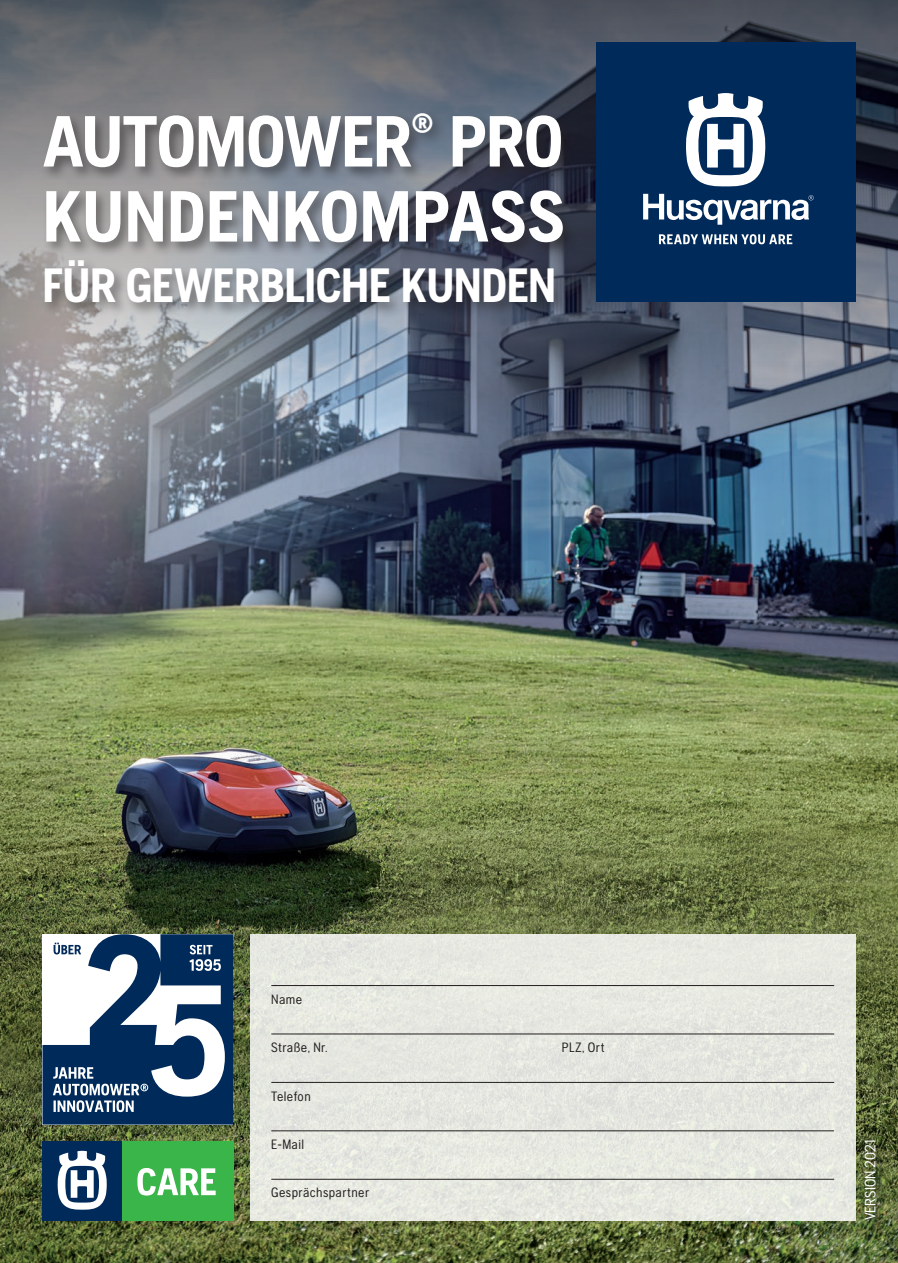
<style>
.page{position:relative;width:898px;height:1263px;background:#fff}
.page>*{position:absolute;margin:0;border:0;box-sizing:border-box;transform-origin:0 0}
.t1{font:700 72px/75px "Husqvarna Gothic";letter-spacing:-.01em;color:#fff}
.t2{font:700 48px "Husqvarna Gothic";letter-spacing:-.01em;color:#fff}
.t3{font:15px "Husqvarna Gothic";letter-spacing:.005em;color:#fff}
.t4{font:13.5px "Husqvarna Gothic";letter-spacing:.03em;color:#231f20}
</style>
<div class="page">
<img style="left:0;top:455px;width:897px;height:808px">
<svg style="left:0;top:0;width:897px;height:455px;background:#656d79"></svg>
<div style="left:596px;top:42px;width:259px;height:260px;background:#002a59"></div>
<svg style="left:686px;top:93px;width:79px;height:94px"></svg>
<svg style="left:643px;top:194px;width:170px;height:31px"></svg>
<svg style="left:659px;top:234px;width:133px;height:10px"></svg>
<div style="left:250px;top:934px;width:605px;height:286px;background:#e6e8e1"></div>
<hr style="left:271px;top:985px;width:562px;height:1px;background:#231f20">
<hr style="left:271px;top:1082px;width:562px;height:1px;background:#231f20">
<hr style="left:271px;top:1034px;width:562px;height:1px;background:#231f20">
<hr style="left:271px;top:1130px;width:562px;height:1px;background:#231f20">
<hr style="left:271px;top:1179px;width:562px;height:1px;background:#231f20">
<div style="left:41px;top:110px;width:537px;height:207px;background:#231f20;opacity:.5"></div>
<div style="left:845px;top:1122px;width:49px;height:116px;background:#231f20;opacity:.3"></div>
<svg style="left:42px;top:934px;width:191px;height:190px"></svg>
<div style="left:122px;top:1141px;width:111px;height:79px;background:#3ab54a"></div>
<div style="left:42px;top:1141px;width:80px;height:79px;background:#002a59"></div>
<svg style="left:57px;top:1151px;width:50px;height:59px"></svg>
<svg style="left:137px;top:1168px;width:78px;height:27px"></svg>
<h1 class="t1" style="left:43px;top:103px;width:523px">AUTOMOWER<sup>®</sup> PRO<br>KUNDENKOMPASS</h1>
<h2 class="t2" style="left:43px;top:257px;width:515px">FÜR GEWERBLICHE KUNDEN</h2>
<p class="t4" style="left:271px;top:991px;width:32px">Name</p>
<p class="t4" style="left:271px;top:1040px;width:58px">Straße, Nr.</p>
<p class="t4" style="left:561px;top:1040px;width:44px">PLZ, Ort</p>
<p class="t4" style="left:271px;top:1088px;width:41px">Telefon</p>
<p class="t4" style="left:271px;top:1136px;width:34px">E-Mail</p>
<p class="t4" style="left:271px;top:1185px;width:99px">Gesprächspartner</p>
<p class="t3" style="left:861px;top:1220px;width:82px;rotate:-90deg">VERSION 2021</p>
</div>
